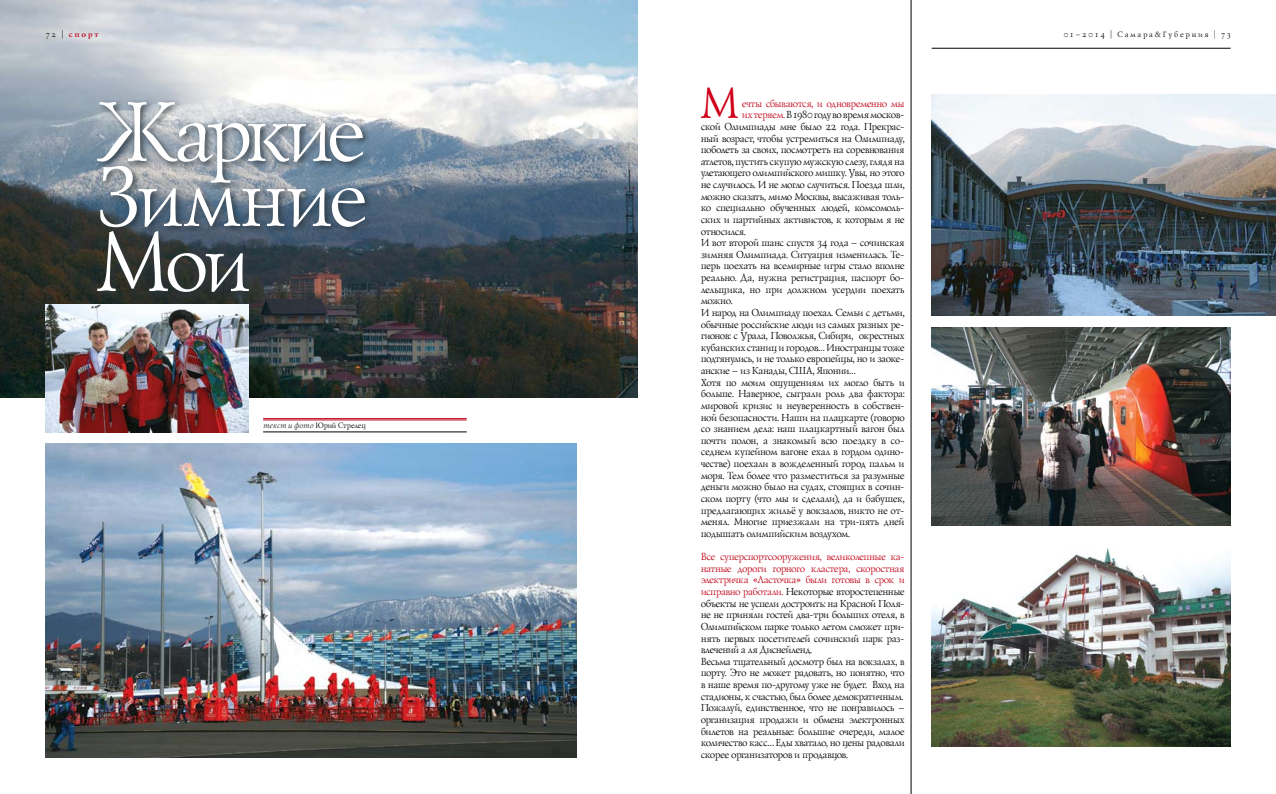
<style>
.page{position:relative;width:1276px;height:794px;background:#fff}
.page>*{position:absolute;margin:0;border:0;box-sizing:border-box;transform-origin:0 0}
.t1{font:86.7px/65px "Lazurski Exp Od CTT";letter-spacing:-.035em;color:#fff;text-align:justify;scale:.95 1}
.t2{font:44.7px "Lazurski Exp Od CTT";color:#d10019;scale:.96 1}
.t3{font:10.5px/11.6px "Lazurski Exp Od CTT";letter-spacing:-.01em;color:#000;scale:.96 1}
.t4{font:10.5px "Lazurski Exp Od CTT";letter-spacing:-.01em;color:#c00418;scale:.96 1}
.t5{font:8px "Lazurski Exp Od CTT";letter-spacing:.24em;color:#000}
.t6{font:8px "Lazurski Exp Od CTT";letter-spacing:-.005em;color:#000;scale:.96 1}
.t7{font:700 8px "Lazurski C";letter-spacing:.24em;color:#c00418}
.s1{font-family:"Lazurski Exp Od CTT";font-weight:400;color:#000}
.s2{font-style:italic}
.s3{color:#c00418}
</style>
<div class="page">
<img style="left:931px;top:327px;width:299px;height:198px">
<img style="left:931px;top:548px;width:299px;height:198px">
<img style="left:931px;top:95px;width:345px;height:220px">
<img style="left:0;top:0;width:638px;height:397px">
<img style="left:45px;top:304px;width:204px;height:128px">
<img style="left:45px;top:444px;width:531px;height:313px">
<hr style="left:931px;top:48px;width:299px;height:1px;background:#000">
<hr style="left:911px;top:0;width:1px;height:794px;background:#000">
<div style="left:94px;top:99px;width:279px;height:202px;background:#2c363c;opacity:.85"></div>
<hr style="left:263px;top:418px;width:204px;height:1px;background:#c00418">
<hr style="left:263px;top:419px;width:204px;height:1px;background:#c00418">
<hr style="left:263px;top:431px;width:204px;height:1px;background:#000">
<p class="t7" style="left:45px;top:29px;width:54px"><span class="s1">72 |</span> спорт</p>
<h1 class="t1" style="left:92px;top:97px;width:285px">Жаркие Зимние Мои</h1>
<p class="t6" style="left:263px;top:420px;width:108px"><span class="s2">текст и фото</span> Юрий Стрелец</p>
<h2 class="t2" style="left:698px;top:73px;width:40px">М</h2>
<p class="t4" style="left:741px;top:96px;width:171px">ечты сбываются, и одновременно мы</p>
<p class="t3" style="left:741px;top:109px;width:171px"><span class="s3">их теряем.</span> В 1980 году во время москов-</p>
<p class="t3" style="left:700px;top:120px;width:214px">ской Олимпиады мне было 22 года. Прекрас-</p>
<p class="t3" style="left:700px;top:132px;width:214px">ный возраст, чтобы устремиться на Олимпиаду,</p>
<p class="t3" style="left:700px;top:143px;width:213px">поболеть за своих, посмотреть на соревнования</p>
<p class="t3" style="left:700px;top:155px;width:213px">атлетов, пустить скупую мужскую слезу, глядя на</p>
<p class="t3" style="left:700px;top:167px;width:213px">улетающего олимпийского мишку. Увы, но этого</p>
<p class="t3" style="left:700px;top:178px;width:214px">не случилось. И не могло случиться. Поезда шли,</p>
<p class="t3" style="left:700px;top:190px;width:214px">можно сказать, мимо Москвы, высаживая толь-</p>
<p class="t3" style="left:700px;top:202px;width:214px">ко специально обученных людей, комсомоль-</p>
<p class="t3" style="left:700px;top:213px;width:213px">ских и партийных активистов, к которым я не</p>
<p class="t3" style="left:700px;top:225px;width:48px">относился.</p>
<p class="t3" style="left:700px;top:236px;width:214px">И вот второй шанс спустя 34 года – сочинская</p>
<p class="t3" style="left:700px;top:248px;width:214px">зимняя Олимпиада. Ситуация изменилась. Те-</p>
<p class="t3" style="left:700px;top:260px;width:213px">перь поехать на всемирные игры стало вполне</p>
<p class="t3" style="left:700px;top:271px;width:214px">реально. Да, нужна регистрация, паспорт бо-</p>
<p class="t3" style="left:700px;top:283px;width:214px">лельщика, но при должном усердии поехать</p>
<p class="t3" style="left:700px;top:295px;width:34px">можно.</p>
<p class="t3" style="left:700px;top:306px;width:213px">И народ на Олимпиаду поехал. Семьи с детьми,</p>
<p class="t3" style="left:700px;top:318px;width:214px">обычные российские люди из самых разных ре-</p>
<p class="t3" style="left:700px;top:329px;width:213px">гионов: с Урала, Поволжья, Сибири, окрестных</p>
<p class="t3" style="left:700px;top:341px;width:214px">кубанских станиц и городов… Иностранцы тоже</p>
<p class="t3" style="left:700px;top:353px;width:214px">подтянулись, и не только европейцы, но и заоке-</p>
<p class="t3" style="left:700px;top:364px;width:162px">анские – из Канады, США, Японии…</p>
<p class="t3" style="left:700px;top:376px;width:214px">Хотя по моим ощущениям их могло быть и</p>
<p class="t3" style="left:700px;top:388px;width:213px">больше. Наверное, сыграли роль два фактора:</p>
<p class="t3" style="left:700px;top:399px;width:214px">мировой кризис и неуверенность в собствен-</p>
<p class="t3" style="left:700px;top:411px;width:213px">ной безопасности. Наши на плацкарте (говорю</p>
<p class="t3" style="left:700px;top:422px;width:213px">со знанием дела: наш плацкартный вагон был</p>
<p class="t3" style="left:700px;top:434px;width:214px">почти полон, а знакомый всю поездку в со-</p>
<p class="t3" style="left:700px;top:446px;width:214px">седнем купейном вагоне ехал в гордом одино-</p>
<p class="t3" style="left:700px;top:457px;width:213px">честве) поехали в вожделенный город пальм и</p>
<p class="t3" style="left:700px;top:469px;width:214px">моря. Тем более что разместиться за разумные</p>
<p class="t3" style="left:700px;top:481px;width:214px">деньги можно было на судах, стоящих в сочин-</p>
<p class="t3" style="left:700px;top:492px;width:213px">ском порту (что мы и сделали), да и бабушек,</p>
<p class="t3" style="left:700px;top:504px;width:214px">предлагающих жильё у вокзалов, никто не от-</p>
<p class="t3" style="left:700px;top:515px;width:214px">менял. Многие приезжали на три-пять дней</p>
<p class="t3" style="left:700px;top:527px;width:157px">подышать олимпийским воздухом.</p>
<p class="t3" style="left:700px;top:550px;width:214px"><span class="s3">Все суперспортсооружения, великолепные ка&shy;натные дороги горного кластера, скоростная электричка «Ласточка» были готовы в срок и исправно работали.</span> Некоторые второстепенные объекты не успели достроить: на Красной Поля&shy;не не приняли гостей два-три больших отеля, в Олимпийском парке только летом сможет при&shy;нять первых посетителей сочинский парк раз&shy;влечений а ля Диснейленд.<br>Весьма тщательный досмотр был на вокзалах, в порту. Это не может радовать, но понятно, что в наше время по-другому уже не будет. Вход на стадионы, к счастью, был более демократичным.<br>Пожалуй, единственное, что не понравилось – организация продажи и обмена электронных билетов на реальные: большие очереди, малое количество касс… Еды хватало, но цены радовали скорее организаторов и продавцов.</p>
<p class="t5" style="left:1063px;top:29px;width:169px">01–2014 | Самара&amp;Губерния | 73</p>
</div>
